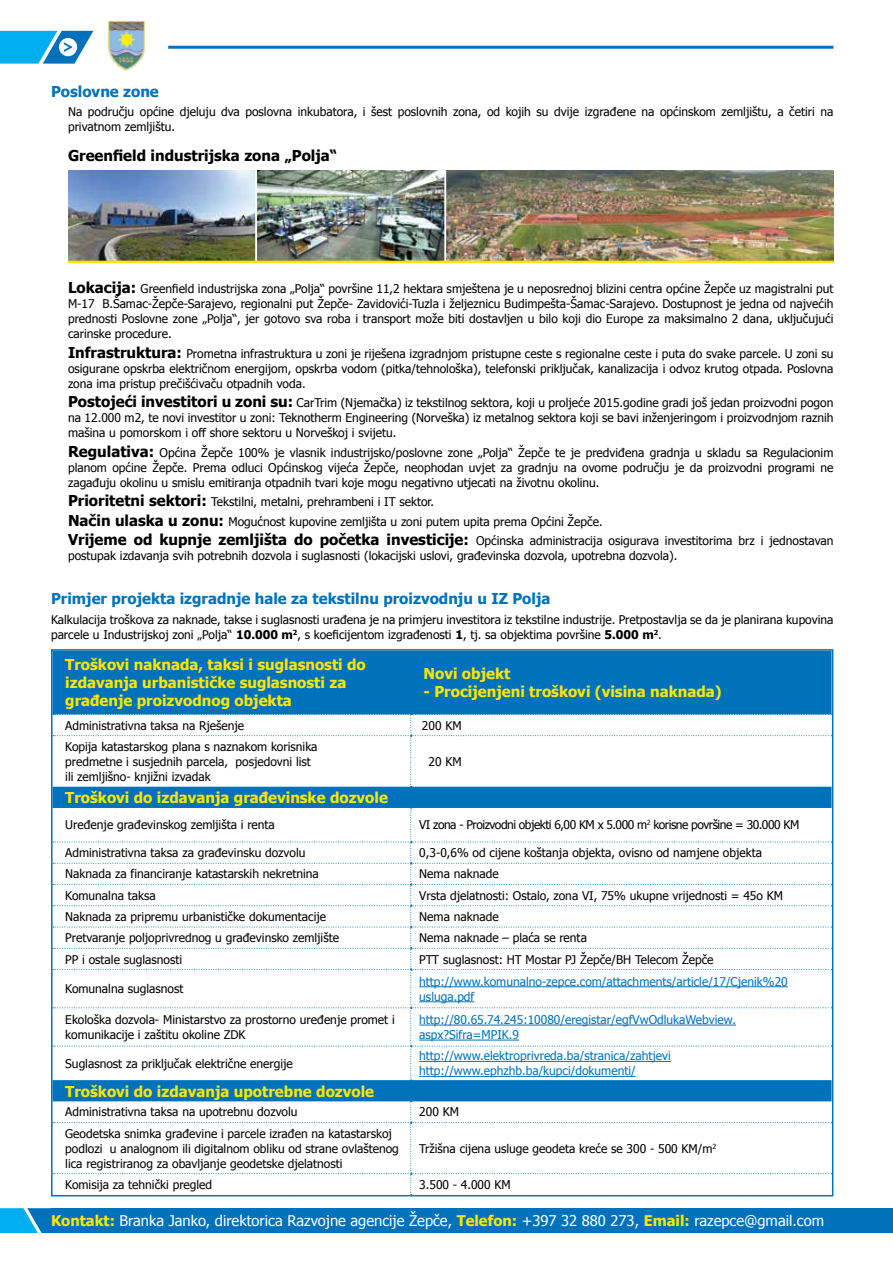
<style>
.page{position:relative;width:893px;height:1263px;background:#fff}
.page>*{position:absolute;margin:0;border:0;box-sizing:border-box;transform-origin:0 0}
.t1{font:700 15px/18px "Tahoma";color:#ffe600}
.t2{font:700 15px "Tahoma";color:#0072bc}
.t3{font:700 15px "Tahoma";color:#000}
.t4{font:14.7px "Tahoma";color:#fff}
.t5{font:12px/15px "Tahoma";color:#000}
.t6{font:12px/15px "Tahoma";color:#0072bc}
.t7{font:12px "Tahoma";letter-spacing:-.04em;color:#000}
.s1{font-weight:700;font-size:15px}
.s2{font-weight:700}
.s3{font-weight:700;color:#ffe600}
</style>
<div class="page">
<svg style="left:0;top:1208px;width:51px;height:25px"></svg>
<svg style="left:0;top:31px;width:93px;height:33px"></svg>
<hr style="left:168px;top:46px;width:665px;height:3px;background:#0072bc">
<img style="left:108px;top:21px;width:37px;height:49px">
<img style="left:68px;top:171px;width:765px;height:90px">
<hr style="left:255px;top:171px;width:2px;height:92px;background:#fff">
<hr style="left:444px;top:171px;width:2px;height:92px;background:#fff">
<hr style="left:68px;top:261px;width:765px;height:2px;background:#ffe600">
<svg style="left:51px;top:649px;width:783px;height:548px"></svg>
<div style="left:51px;top:1208px;width:842px;height:25px;background:#0072bc"></div>
<p class="t2" style="left:51px;top:81px;width:109px">Poslovne zone</p>
<p class="t5" style="left:68px;top:104px;width:767px">Na području općine djeluju dva poslovna inkubatora, i šest poslovnih zona, od kojih su dvije izgrađene na općinskom zemljištu, a četiri na privatnom zemljištu.</p>
<p class="t3" style="left:68px;top:145px;width:271px">Greenfield industrijska zona „Polja“</p>
<p class="t5" style="left:68px;top:281px;width:767px;text-align:justify"><span class="s1">Lokacija:</span> Greenfield industrijska zona „Polja“ površine 11,2 hektara smještena je u neposrednoj blizini centra općine Žepče uz magistralni put M-17 B.Šamac-Žepče-Sarajevo, regionalni put Žepče- Zavidovići-Tuzla i željeznicu Budimpešta-Šamac-Sarajevo. Dostupnost je jedna od najvećih prednosti Poslovne zone „Polja“, jer gotovo sva roba i transport može biti dostavljen u bilo koji dio Europe za maksimalno 2 dana, uključujući carinske procedure.</p>
<p class="t5" style="left:68px;top:345px;width:767px;text-align:justify"><span class="s1">Infrastruktura:</span> Prometna infrastruktura u zoni je riješena izgradnjom pristupne ceste s regionalne ceste i puta do svake parcele. U zoni su osigurane opskrba električnom energijom, opskrba vodom (pitka/tehnološka), telefonski priključak, kanalizacija i odvoz krutog otpada. Poslovna zona ima pristup prečišćivaču otpadnih voda.</p>
<p class="t5" style="left:68px;top:395px;width:767px;text-align:justify"><span class="s1">Postojeći investitori u zoni su:</span> CarTrim (Njemačka) iz tekstilnog sektora, koji u proljeće 2015.godine gradi još jedan proizvodni pogon na 12.000 m2, te novi investitor u zoni: Teknotherm Engineering (Norveška) iz metalnog sektora koji se bavi inženjeringom i proizvodnjom raznih mašina u pomorskom i off shore sektoru u Norveškoj i svijetu.</p>
<p class="t5" style="left:68px;top:444px;width:767px;text-align:justify"><span class="s1">Regulativa:</span> Općina Žepče 100% je vlasnik industrijsko/poslovne zone „Polja“ Žepče te je predviđena gradnja u skladu sa Regulacionim planom općine Žepče. Prema odluci Općinskog vijeća Žepče, neophodan uvjet za gradnju na ovome području je da proizvodni programi ne zagađuju okolinu u smislu emitiranja otpadnih tvari koje mogu negativno utjecati na životnu okolinu.</p>
<p class="t5" style="left:68px;top:491px;width:767px;line-height:19.5px"><span class="s1">Prioritetni sektori:</span> Tekstilni, metalni, prehrambeni i IT sektor.<br><span class="s1">Način ulaska u zonu:</span> Mogućnost kupovine zemljišta u zoni putem upita prema Općini Žepče.<br><span class="s1">Vrijeme od kupnje zemljišta do početka investicije:</span> Općinska administracija osigurava investitorima brz i jednostavan</p>
<p class="t5" style="left:68px;top:548px;width:611px">postupak izdavanja svih potrebnih dozvola i suglasnosti (lokacijski uslovi, građevinska dozvola, upotrebna dozvola).</p>
<p class="t2" style="left:51px;top:588px;width:501px">Primjer projekta izgradnje hale za tekstilnu proizvodnju u IZ Polja</p>
<p class="t5" style="left:51px;top:611px;width:784px">Kalkulacija troškova za naknade, takse i suglasnosti urađena je na primjeru investitora iz tekstilne industrije. Pretpostavlja se da je planirana kupovina parcele u Industrijskoj zoni „Polja“ <span class="s2">10.000 m</span><sup>2</sup>, s koeficijentom izgrađenosti <span class="s2">1</span>, tj. sa objektima površine <span class="s2">5.000 m</span><sup>2</sup>.</p>
<p class="t1" style="left:65px;top:655px;width:302px">Troškovi naknada, taksi i suglasnosti do izdavanja urbanističke suglasnosti za građenje proizvodnog objekta</p>
<p class="t1" style="left:423px;top:664px;width:88px">Novi objekt</p>
<p class="t1" style="left:423px;top:682px;width:300px">- Procijenjeni troškovi (visina naknada)</p>
<p class="t5" style="left:65px;top:717px;width:181px">Administrativna taksa na Rješenje</p>
<p class="t5" style="left:422px;top:717px;width:41px">200 KM</p>
<p class="t5" style="left:65px;top:738px;width:254px">Kopija katastarskog plana s naznakom korisnika predmetne i susjednih parcela, posjedovni list ili zemljišno- knjižni izvadak</p>
<p class="t5" style="left:428px;top:753px;width:35px">20 KM</p>
<p class="t1" style="left:65px;top:788px;width:324px">Troškovi do izdavanja građevinske dozvole</p>
<p class="t5" style="left:65px;top:817px;width:211px">Uređenje građevinskog zemljišta i renta</p>
<p class="t7" style="left:419px;top:817px;width:381px">VI zona - Proizvodni objekti 6,00 KM x 5.000 m<sup>2</sup> korisne površine = 30.000 KM</p>
<p class="t5" style="left:65px;top:845px;width:242px">Administrativna taksa za građevinsku dozvolu</p>
<p class="t5" style="left:419px;top:845px;width:344px">0,3-0,6% od cijene koštanja objekta, ovisno od namjene objekta</p>
<p class="t5" style="left:65px;top:866px;width:255px">Naknada za financiranje katastarskih nekretnina</p>
<p class="t5" style="left:419px;top:866px;width:81px">Nema naknade</p>
<p class="t5" style="left:65px;top:887px;width:92px">Komunalna taksa</p>
<p class="t5" style="left:419px;top:887px;width:365px">Vrsta djelatnosti: Ostalo, zona VI, 75% ukupne vrijednosti = 45o KM</p>
<p class="t5" style="left:65px;top:908px;width:262px">Naknada za pripremu urbanističke dokumentacije</p>
<p class="t5" style="left:419px;top:908px;width:81px">Nema naknade</p>
<p class="t5" style="left:65px;top:930px;width:275px">Pretvaranje poljoprivrednog u građevinsko zemljište</p>
<p class="t5" style="left:419px;top:930px;width:169px">Nema naknade – plaća se renta</p>
<p class="t5" style="left:65px;top:951px;width:118px">PP i ostale suglasnosti</p>
<p class="t5" style="left:419px;top:951px;width:296px">PTT suglasnost: HT Mostar PJ Žepče/BH Telecom Žepče</p>
<p class="t5" style="left:65px;top:981px;width:120px">Komunalna suglasnost</p>
<p class="t6" style="left:419px;top:973px;width:370px">http://www.komunalno-zepce.com/attachments/article/17/Cjenik%20 usluga.pdf</p>
<p class="t5" style="left:65px;top:1012px;width:331px">Ekološka dozvola- Ministarstvo za prostorno uređenje promet i komunikacije i zaštitu okoline ZDK</p>
<p class="t6" style="left:419px;top:1012px;width:318px">http://80.65.74.245:10080/eregistar/egfVwOdlukaWebview. aspx?Sifra=MPIK.9</p>
<p class="t5" style="left:65px;top:1055px;width:229px">Suglasnost za priključak električne energije</p>
<p class="t6" style="left:419px;top:1048px;width:253px">http://www.elektroprivreda.ba/stranica/zahtjevi http://www.ephzhb.ba/kupci/dokumenti/</p>
<p class="t1" style="left:65px;top:1081px;width:310px">Troškovi do izdavanja upotrebne dozvole</p>
<p class="t5" style="left:65px;top:1104px;width:234px">Administrativna taksa na upotrebnu dozvolu</p>
<p class="t5" style="left:419px;top:1104px;width:41px">200 KM</p>
<p class="t5" style="left:65px;top:1125px;width:335px">Geodetska snimka građevine i parcele izrađen na katastarskoj podlozi u analognom ili digitalnom obliku od strane ovlaštenog lica registriranog za obavljanje geodetske djelatnosti</p>
<p class="t5" style="left:419px;top:1140px;width:299px">Tržišna cijena usluge geodeta kreće se 300 - 500 KM/m<sup>2</sup></p>
<p class="t5" style="left:65px;top:1177px;width:148px">Komisija za tehnički pregled</p>
<p class="t5" style="left:419px;top:1177px;width:93px">3.500 - 4.000 KM</p>
<p class="t4" style="left:51px;top:1211px;width:775px"><span class="s3">Kontakt:</span> Branka Janko, direktorica Razvojne agencije Žepče, <span class="s3">Telefon:</span> +397 32 880 273, <span class="s3">Email:</span> razepce@gmail.com</p>
</div>
